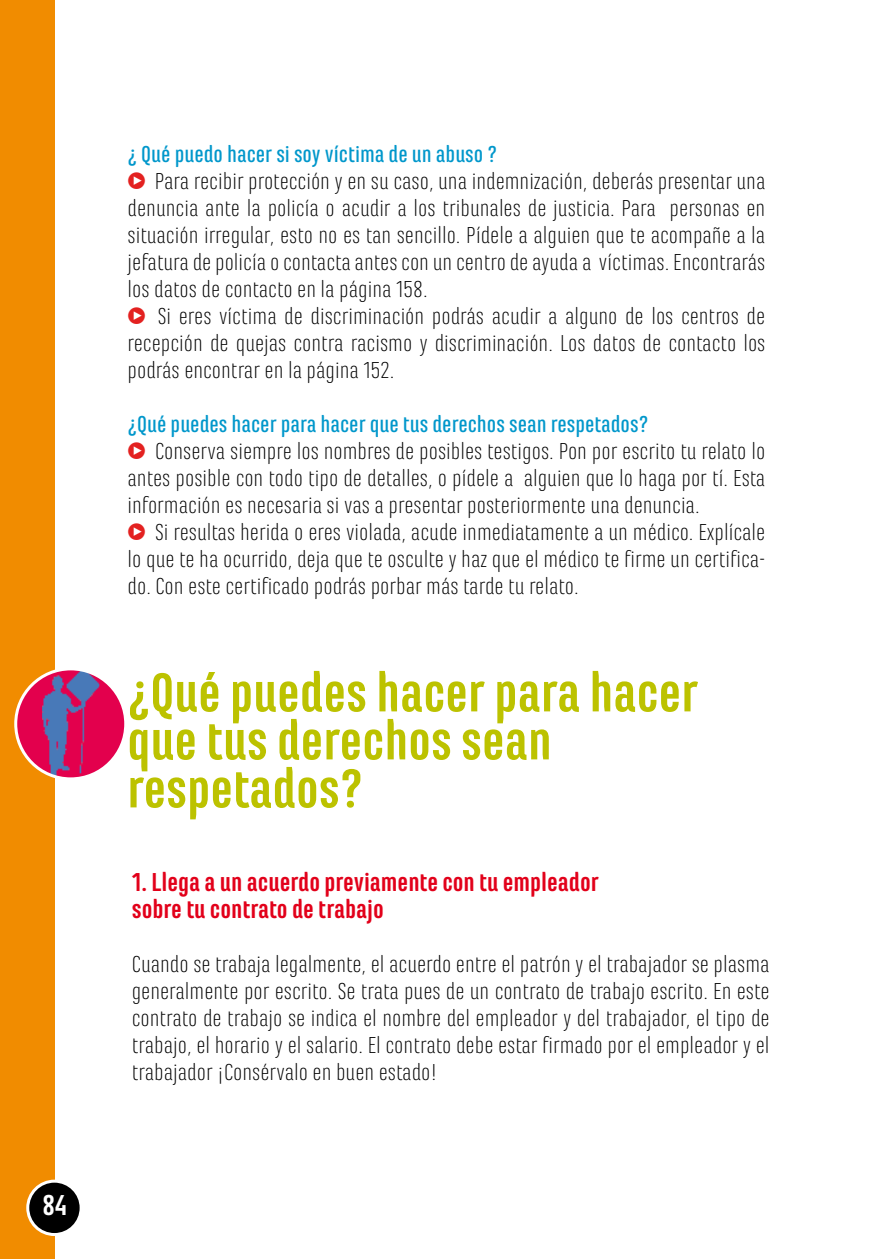
<style>
.page{position:relative;width:893px;height:1259px;background:#fff}
.page>*{position:absolute;margin:0;border:0;box-sizing:border-box;transform-origin:0 0}
.t1{font:700 57px/48px "Marianina FY";color:#bcc200}
.t2{font:700 30px "Marianina FY";color:#fff}
.t3{font:700 27px/27px "Marianina FY";color:#e2001a}
.t4{font:300 24px/27px "Marianina FY";color:#000;text-align:justify}
.t5{font:500 24px "Marianina FY";color:#0097cb}
.s1{color:#e32120}
</style>
<div class="page">
<div style="left:0;top:0;width:55px;height:1259px;background:#f18c00"></div>
<div style="left:28px;top:1181px;width:53px;height:53px;background:#000;border-radius:50%"></div>
<div style="left:26px;top:1179px;width:57px;height:57px;border:3px solid #fff;border-radius:50%"></div>
<div style="left:16px;top:669px;width:110px;height:110px;background:#e3004d;border-radius:50%"></div>
<img style="left:42px;top:671px;width:57px;height:107px">
<div style="left:14px;top:667px;width:113px;height:113px;border:3px solid #fff;border-radius:50%"></div>
<p class="t2" style="left:42px;top:1189px;width:26px">84</p>
<p class="t5" style="left:128px;top:141px;width:371px">¿ Qué puedo hacer si soy víctima de un abuso ?</p>
<p class="t4" style="left:128px;top:168px;width:639px"><span class="s1">✓</span> Para recibir protección y en su caso, una indemnización, deberás presentar una denuncia ante la policía o acudir a los tribunales de justicia. Para personas en situación irregular, esto no es tan sencillo. Pídele a alguien que te acompañe a la jefatura de policía o contacta antes con un centro de ayuda a víctimas. Encontrarás los datos de contacto en la página 158.</p>
<p class="t4" style="left:128px;top:303px;width:639px"><span class="s1">✓</span> Si eres víctima de discriminación podrás acudir a alguno de los centros de recepción de quejas contra racismo y discriminación. Los datos de contacto los podrás encontrar en la página 152.</p>
<p class="t5" style="left:128px;top:411px;width:522px">¿Qué puedes hacer para hacer que tus derechos sean respetados?</p>
<p class="t4" style="left:128px;top:438px;width:639px"><span class="s1">✓</span> Conserva siempre los nombres de posibles testigos. Pon por escrito tu relato lo antes posible con todo tipo de detalles, o pídele a alguien que lo haga por tí. Esta información es necesaria si vas a presentar posteriormente una denuncia.</p>
<p class="t4" style="left:128px;top:519px;width:639px"><span class="s1">✓</span> Si resultas herida o eres violada, acude inmediatamente a un médico. Explícale lo que te ha ocurrido, deja que te osculte y haz que el médico te firme un certifica&shy;do. Con este certificado podrás porbar más tarde tu relato.</p>
<h1 class="t1" style="left:127px;top:668px;width:573px">¿Qué puedes hacer para hacer que tus derechos sean respetados?</h1>
<p class="t3" style="left:132px;top:869px;width:469px">1. Llega a un acuerdo previamente con tu empleador sobre tu contrato de trabajo</p>
<p class="t4" style="left:132px;top:951px;width:639px">Cuando se trabaja legalmente, el acuerdo entre el patrón y el trabajador se plasma generalmente por escrito. Se trata pues de un contrato de trabajo escrito. En este contrato de trabajo se indica el nombre del empleador y del trabajador, el tipo de trabajo, el horario y el salario. El contrato debe estar firmado por el empleador y el trabajador ¡Consérvalo en buen estado!</p>
</div>
